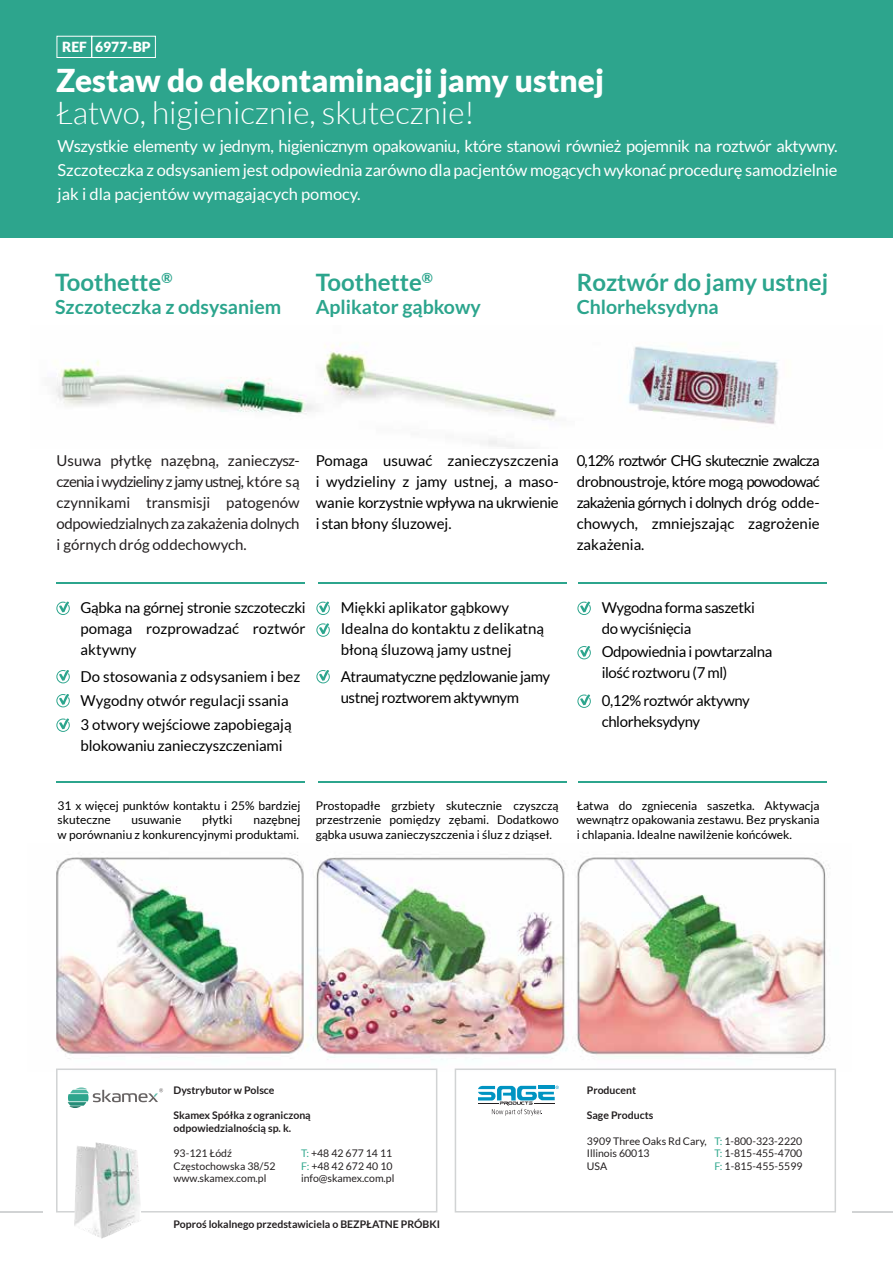
<style>
.page{position:relative;width:893px;height:1263px;background:#fff}
.page>*{position:absolute;margin:0;border:0;box-sizing:border-box;transform-origin:0 0}
.t1{font:900 31.5px "Lato";color:#fff}
.t2{font:300 31.5px "Lato";color:#fff}
.t3{font:700 24px "Lato";color:#2ca58d}
.t4{font:700 19.5px "Lato";color:#2ca58d}
.t5{font:16.5px/24px "Lato";color:#fff;text-align:justify}
.t6{font:15px/21px "Lato";letter-spacing:-.01em;color:#000}
.t7{font:15px/21px "Lato";letter-spacing:-.025em;color:#231f20;text-align:justify}
.t8{font:900 13.95px "Lato";color:#fff}
.t9{font:12px/14.4px "Lato";color:#000;text-align:justify}
.t10{font:10.5px/12.6px "Lato";color:#231f20}
.t11{font:700 10.5px/12.6px "Lato";color:#231f20}
.s1{color:#32a98f}
</style>
<div class="page">
<img style="left:437px;top:857px;width:393px;height:214px">
<div style="left:0;top:0;width:893px;height:238px;background:#2da58d"></div>
<hr style="left:0;top:1211px;width:893px;height:1px;background:#d1d3d4">
<div style="left:44px;top:1199px;width:808px;height:36px;background:#fff"></div>
<div style="left:56px;top:1068px;width:381px;height:144px;border:2px solid #d1d3d4"></div>
<div style="left:455px;top:1068px;width:381px;height:144px;border:2px solid #d1d3d4"></div>
<svg style="left:68px;top:1087px;width:95px;height:21px"></svg>
<img style="left:74px;top:1142px;width:68px;height:96px">
<svg style="left:478px;top:1086px;width:81px;height:30px"></svg>
<img style="left:55px;top:344px;width:724px;height:104px">
<hr style="left:56px;top:582px;width:248px;height:1px;background:#2ca58d">
<hr style="left:318px;top:582px;width:249px;height:1px;background:#2ca58d">
<hr style="left:579px;top:582px;width:248px;height:1px;background:#2ca58d">
<hr style="left:56px;top:781px;width:248px;height:2px;background:#2ca58d">
<hr style="left:318px;top:781px;width:249px;height:2px;background:#2ca58d">
<hr style="left:579px;top:781px;width:248px;height:2px;background:#2ca58d">
<svg style="left:56px;top:601px;width:14px;height:14px"></svg>
<svg style="left:56px;top:670px;width:14px;height:13px"></svg>
<svg style="left:56px;top:694px;width:14px;height:13px"></svg>
<svg style="left:56px;top:718px;width:14px;height:14px"></svg>
<svg style="left:316px;top:601px;width:14px;height:14px"></svg>
<svg style="left:316px;top:623px;width:14px;height:14px"></svg>
<svg style="left:316px;top:670px;width:14px;height:13px"></svg>
<svg style="left:577px;top:601px;width:14px;height:14px"></svg>
<svg style="left:577px;top:646px;width:14px;height:13px"></svg>
<svg style="left:577px;top:694px;width:14px;height:14px"></svg>
<img style="left:56px;top:854px;width:249px;height:205px">
<img style="left:305px;top:857px;width:265px;height:211px">
<div style="left:91px;top:36px;width:65px;height:22px;border:1px solid #fff"></div>
<div style="left:57px;top:36px;width:35px;height:22px;border:1px solid #fff"></div>
<p class="t8" style="left:62px;top:38px;width:90px">REF 6977-BP</p>
<h1 class="t1" style="left:56px;top:62px;width:549px">Zestaw do dekontaminacji jamy ustnej</h1>
<h1 class="t2" style="left:56px;top:96px;width:420px">Łatwo, higienicznie, skutecznie!</h1>
<p class="t5" style="left:58px;top:134px;width:781px">Wszystkie elementy w jednym, higienicznym opakowaniu, które stanowi również pojemnik na roztwór aktywny.<br>Szczoteczka z odsysaniem jest odpowiednia zarówno dla pacjentów mogących wykonać procedurę samodzielnie jak i dla pacjentów wymagających pomocy.</p>
<h2 class="t3" style="left:55px;top:268px;width:119px">Toothette<sup>®</sup></h2>
<h3 class="t4" style="left:55px;top:296px;width:228px">Szczoteczka z odsysaniem</h3>
<h2 class="t3" style="left:316px;top:268px;width:119px">Toothette<sup>®</sup></h2>
<h3 class="t4" style="left:316px;top:296px;width:167px">Aplikator gąbkowy</h3>
<h2 class="t3" style="left:577px;top:268px;width:253px">Roztwór do jamy ustnej</h2>
<h3 class="t4" style="left:577px;top:296px;width:144px">Chlorheksydyna</h3>
<p class="t7" style="left:57px;top:450px;width:244px">Usuwa płytkę nazębną, zanieczysz&shy;czenia i wydzieliny z jamy ustnej, które są czynnikami transmisji patogenów odpowiedzialnych za zakażenia dolnych i górnych dróg oddechowych.</p>
<p class="t6" style="left:316px;top:450px;width:244px;text-align:justify">Pomaga usuwać zanieczyszczenia i wydzieliny z jamy ustnej, a maso&shy;wanie korzystnie wpływa na ukrwienie i stan błony śluzowej.</p>
<p class="t6" style="left:577px;top:450px;width:244px;text-align:justify">0,12% roztwór CHG skutecznie zwalcza drobnoustroje, które mogą powodować zakażenia górnych i dolnych dróg odde&shy;chowych, zmniejszając zagrożenie zakażenia.</p>
<p class="t6" style="left:81px;top:597px;width:226px;text-align:justify">Gąbka na górnej stronie szczoteczki pomaga rozprowadzać roztwór aktywny</p>
<p class="t6" style="left:81px;top:664px;width:221px;line-height:24px">Do stosowania z odsysaniem i bez<br>Wygodny otwór regulacji ssania<br>3 otwory wejściowe zapobiegają</p>
<p class="t6" style="left:81px;top:735px;width:203px">blokowaniu zanieczyszczeniami</p>
<p class="t6" style="left:341px;top:597px;width:205px">Miękki aplikator gąbkowy<br>Idealna do kontaktu z delikatną błoną śluzową jamy ustnej</p>
<p class="t6" style="left:341px;top:666px;width:211px">Atraumatyczne pędzlowanie jamy ustnej roztworem aktywnym</p>
<p class="t6" style="left:602px;top:597px;width:155px">Wygodna forma saszetki do wyciśnięcia</p>
<p class="t6" style="left:602px;top:641px;width:172px">Odpowiednia i powtarzalna ilość roztworu (7 ml)</p>
<p class="t6" style="left:602px;top:690px;width:150px">0,12% roztwór aktywny chlorheksydyny</p>
<p class="t9" style="left:58px;top:798px;width:244px">31 x więcej punktów kontaktu i 25% bardziej skuteczne</p>
<p class="t9" style="left:58px;top:812px;width:244px;text-align:right">nazębnej<br>w porównaniu z konkurencyjnymi produktami.</p>
<p class="t9" style="left:131px;top:812px;width:51px">usuwanie</p>
<p class="t9" style="left:202px;top:812px;width:32px">płytki</p>
<p class="t9" style="left:316px;top:798px;width:244px">Prostopadłe grzbiety skutecznie czyszczą przestrzenie pomiędzy zębami. Dodatkowo gąbka usuwa zanieczyszczenia i śluz z dziąseł.</p>
<p class="t9" style="left:577px;top:798px;width:244px">Łatwa do zgniecenia saszetka. Aktywacja wewnątrz opakowania zestawu. Bez pryskania i chlapania. Idealne nawilżenie końcówek.</p>
<p class="t11" style="left:174px;top:1084px;width:103px">Dystrybutor w Polsce</p>
<p class="t11" style="left:174px;top:1109px;width:139px">Skamex Spółka z ograniczoną odpowiedzialnością sp. k.</p>
<p class="t10" style="left:174px;top:1147px;width:104px">93-121 Łódź<br>Częstochowska 38/52 www.skamex.com.pl</p>
<p class="t11" style="left:174px;top:1217px;width:268px">Poproś lokalnego przedstawiciela o BEZPŁATNE PRÓBKI</p>
<p class="t10" style="left:301px;top:1147px;width:95px"><span class="s1">T:</span> +48 42 677 14 11<br><span class="s1">F:</span> +48 42 672 40 10 info@skamex.com.pl</p>
<p class="t11" style="left:587px;top:1084px;width:51px">Producent</p>
<p class="t11" style="left:587px;top:1109px;width:68px">Sage Products</p>
<p class="t10" style="left:587px;top:1134px;width:121px">3909 Three Oaks Rd Cary,<br>Illinois 60013<br>USA</p>
<p class="t10" style="left:714px;top:1134px;width:90px;text-align:justify"><span class="s1">T:</span> 1-800-323-2220<br><span class="s1">T:</span> 1-815-455-4700<br><span class="s1">F:</span> 1-815-455-5599</p>
</div>
